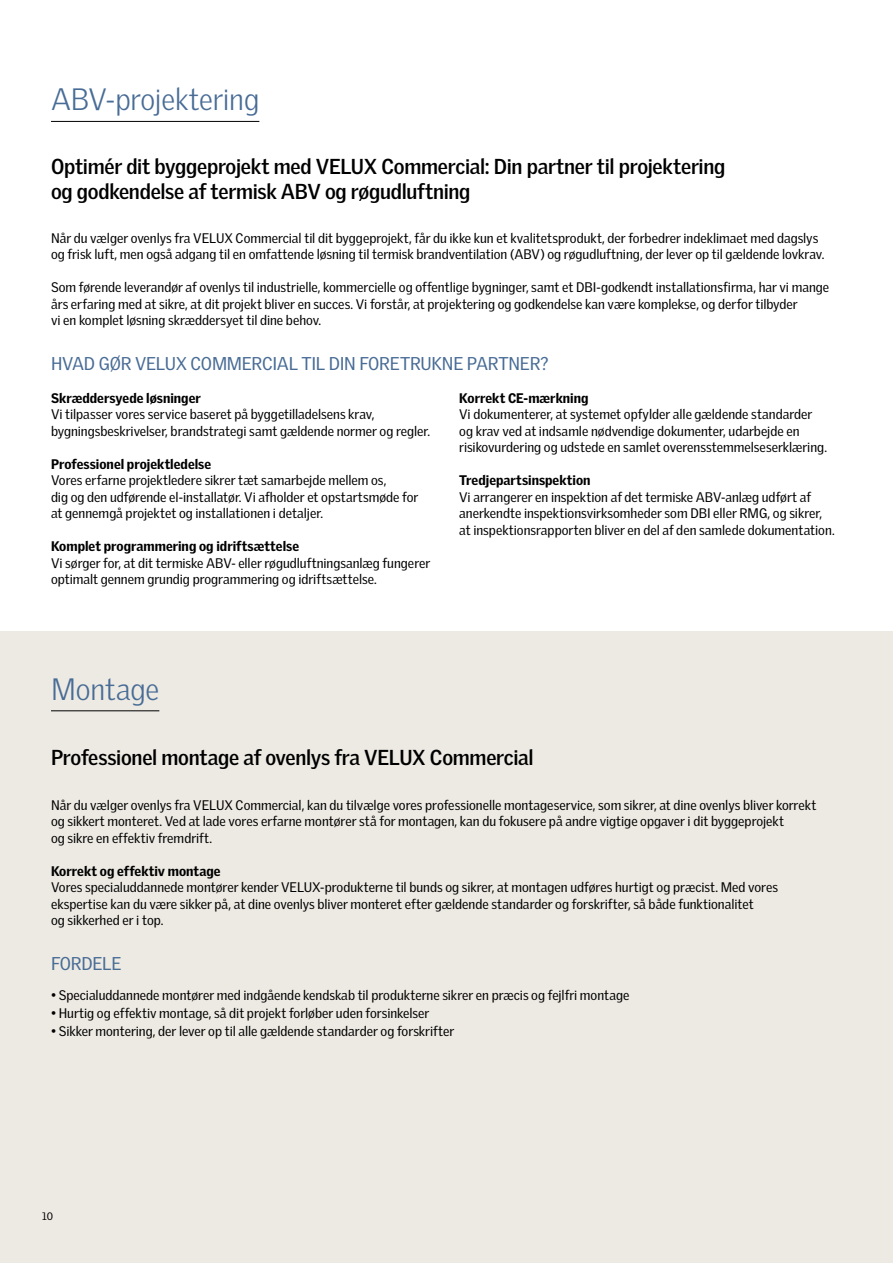
<style>
.page{position:relative;width:893px;height:1263px;background:#fff}
.page>*{position:absolute;margin:0;border:0;box-sizing:border-box;transform-origin:0 0}
.t1{font:300 30px "Velux Gothic";letter-spacing:-.005em;color:#486c96}
.t2{font:700 21px/25.2px "Velux Gothic";letter-spacing:-.015em;color:#000}
.t3{font:18px "Velux Gothic";letter-spacing:-.015em;color:#486c96}
.t4{font:13.5px/16.5px "Velux Gothic";color:#000}
.t5{font:900 13.5px "Velux Gothic";color:#000}
.t6{font:10.5px "Velux Gothic";color:#000}
</style>
<div class="page">
<div style="left:0;top:631px;width:893px;height:632px;background:#edeae3"></div>
<hr style="left:51px;top:710px;width:108px;height:1px;background:#000">
<hr style="left:51px;top:121px;width:208px;height:1px;background:#000">
<h1 class="t1" style="left:51px;top:77px;width:210px">ABV-projektering</h1>
<h2 class="t2" style="left:51px;top:152px;width:676px">Optimér dit byggeprojekt med VELUX Commercial: Din partner til projektering og godkendelse af termisk ABV og røgudluftning</h2>
<p class="t4" style="left:51px;top:229px;width:775px">Når du vælger ovenlys fra VELUX Commercial til dit byggeprojekt, får du ikke kun et kvalitetsprodukt, der forbedrer indeklimaet med dagslys og frisk luft, men også adgang til en omfattende løsning til termisk brandventilation (ABV) og røgudluftning, der lever op til gældende lovkrav.</p>
<p class="t4" style="left:51px;top:278px;width:780px">Som førende leverandør af ovenlys til industrielle, kommercielle og offentlige bygninger, samt et DBI-godkendt installationsfirma, har vi mange års erfaring med at sikre, at dit projekt bliver en succes. Vi forstår, at projektering og godkendelse kan være komplekse, og derfor tilbyder<br>vi en komplet løsning skræddersyet til dine behov.</p>
<h3 class="t3" style="left:51px;top:350px;width:499px">HVAD GØR VELUX COMMERCIAL TIL DIN FORETRUKNE PARTNER?</h3>
<p class="t5" style="left:51px;top:388px;width:151px">Skræddersyede løsninger</p>
<p class="t4" style="left:51px;top:405px;width:381px">Vi tilpasser vores service baseret på byggetilladelsens krav, bygningsbeskrivelser, brandstrategi samt gældende normer og regler.</p>
<p class="t5" style="left:51px;top:454px;width:162px">Professionel projektledelse</p>
<p class="t4" style="left:51px;top:471px;width:369px">Vores erfarne projektledere sikrer tæt samarbejde mellem os,<br>dig og den udførende el-installatør. Vi afholder et opstartsmøde for at gennemgå projektet og installationen i detaljer.</p>
<p class="t5" style="left:51px;top:536px;width:250px">Komplet programmering og idriftsættelse</p>
<p class="t4" style="left:51px;top:553px;width:381px">Vi sørger for, at dit termiske ABV- eller røgudluftningsanlæg fungerer optimalt gennem grundig programmering og idriftsættelse.</p>
<p class="t5" style="left:459px;top:388px;width:131px">Korrekt CE-mærkning</p>
<p class="t4" style="left:459px;top:405px;width:369px">Vi dokumenterer, at systemet opfylder alle gældende standarder og krav ved at indsamle nødvendige dokumenter, udarbejde en risikovurdering og udstede en samlet overensstemmelseserklæring.</p>
<p class="t5" style="left:459px;top:470px;width:133px">Tredjepartsinspektion</p>
<p class="t4" style="left:459px;top:487px;width:377px">Vi arrangerer en inspektion af det termiske ABV-anlæg udført af anerkendte inspektionsvirksomheder som DBI eller RMG, og sikrer, at inspektionsrapporten bliver en del af den samlede dokumentation.</p>
<h1 class="t1" style="left:51px;top:666px;width:110px">Montage</h1>
<h2 class="t2" style="left:51px;top:743px;width:484px">Professionel montage af ovenlys fra VELUX Commercial</h2>
<p class="t4" style="left:51px;top:795px;width:767px">Når du vælger ovenlys fra VELUX Commercial, kan du tilvælge vores professionelle montageservice, som sikrer, at dine ovenlys bliver korrekt og sikkert monteret. Ved at lade vores erfarne montører stå for montagen, kan du fokusere på andre vigtige opgaver i dit byggeprojekt<br>og sikre en effektiv fremdrift.</p>
<p class="t5" style="left:51px;top:860px;width:171px">Korrekt og effektiv montage</p>
<p class="t4" style="left:51px;top:878px;width:729px">Vores specialuddannede montører kender VELUX-produkterne til bunds og sikrer, at montagen udføres hurtigt og præcist. Med vores ekspertise kan du være sikker på, at dine ovenlys bliver monteret efter gældende standarder og forskrifter, så både funktionalitet<br>og sikkerhed er i top.</p>
<h3 class="t3" style="left:51px;top:950px;width:72px">FORDELE</h3>
<p class="t4" style="left:51px;top:986px;width:580px">• Specialuddannede montører med indgående kendskab til produkterne sikrer en præcis og fejlfri montage</p>
<p class="t4" style="left:51px;top:1004px;width:380px">• Hurtig og effektiv montage, så dit projekt forløber uden forsinkelser</p>
<p class="t4" style="left:51px;top:1022px;width:405px">• Sikker montering, der lever op til alle gældende standarder og forskrifter</p>
<p class="t6" style="left:42px;top:1208px;width:13px">10</p>
</div>
